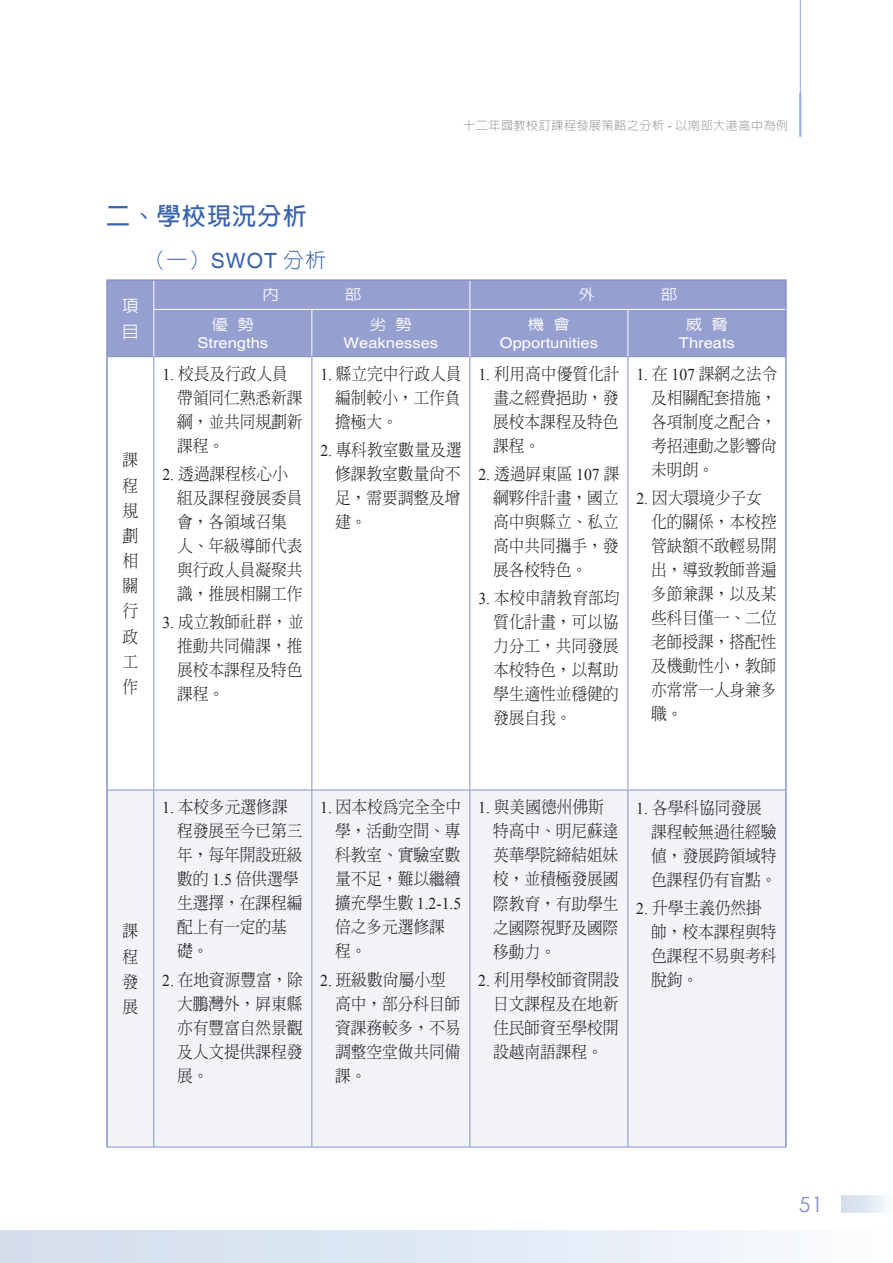
<style>
.page{position:relative;width:893px;height:1263px;background:#fff}
.page>*{position:absolute;margin:0;border:0;box-sizing:border-box;transform-origin:0 0}
.t1{font:700 24px "AR Hei B5";letter-spacing:.05em;color:#3a63af}
.t2{font:300 21px "AR Hei B5";color:#3a63af}
.t3{font:21px "Century Gothic";color:#8491c8}
.t4{font:300 16.5px/24px "AR Ming B5";color:#231f20;text-align:justify;scale:.95 1}
.t5{font:16.5px "Times New Roman";color:#231f20;scale:.95 1}
.t6{font:500 16.5px/25.7px "AR Hei B5";color:#fff}
.t7{font:14.85px "Helvetica";color:#fff;scale:1.11 1}
.t8{font:500 14.85px "AR Hei B5";color:#fff;scale:1.11 1}
.t9{font:300 12px "AR Hei B5";letter-spacing:.05em;color:#939598}
.s1{font-family:"Helvetica";font-weight:400}
.s2{font-family:"Times New Roman";font-weight:400}
.s3{font-family:"AR Ming B5";font-weight:300}
</style>
<div class="page">
<div style="left:841px;top:1195px;width:52px;height:18px;background:linear-gradient(to right,#d0daeb,#f6fafd)"></div>
<div style="left:0;top:1230px;width:893px;height:33px;background:linear-gradient(to right,#d0dbeb,#f7fbfe)"></div>
<hr style="left:800px;top:0;width:1px;height:132px;background:#95b5de">
<hr style="left:799px;top:93px;width:2px;height:44px;background:#95b5de">
<div style="left:108px;top:281px;width:677px;height:75px;background:#95a0d0"></div>
<div style="left:108px;top:791px;width:677px;height:356px;background:#f1f3f9"></div>
<hr style="left:153px;top:357px;width:1px;height:433px;background:#8491c8">
<hr style="left:311px;top:357px;width:1px;height:433px;background:#8491c8">
<hr style="left:469px;top:357px;width:1px;height:433px;background:#8491c8">
<hr style="left:627px;top:357px;width:1px;height:433px;background:#8491c8">
<hr style="left:108px;top:790px;width:46px;height:1px;background:#8491c8">
<hr style="left:154px;top:790px;width:158px;height:1px;background:#8491c8">
<hr style="left:153px;top:790px;width:1px;height:357px;background:#8491c8">
<hr style="left:312px;top:790px;width:158px;height:1px;background:#8491c8">
<hr style="left:311px;top:790px;width:1px;height:357px;background:#8491c8">
<hr style="left:470px;top:790px;width:158px;height:1px;background:#8491c8">
<hr style="left:469px;top:790px;width:1px;height:357px;background:#8491c8">
<hr style="left:628px;top:790px;width:157px;height:1px;background:#8491c8">
<hr style="left:627px;top:790px;width:1px;height:357px;background:#8491c8">
<hr style="left:106px;top:1147px;width:48px;height:1px;background:#8491c8">
<hr style="left:154px;top:1147px;width:158px;height:1px;background:#8491c8">
<hr style="left:312px;top:1147px;width:158px;height:1px;background:#8491c8">
<hr style="left:470px;top:1147px;width:158px;height:1px;background:#8491c8">
<hr style="left:628px;top:1147px;width:159px;height:1px;background:#8491c8">
<hr style="left:108px;top:356px;width:46px;height:1px;background:#8491c8">
<hr style="left:154px;top:356px;width:158px;height:1px;background:#8491c8">
<hr style="left:312px;top:356px;width:158px;height:1px;background:#8491c8">
<hr style="left:470px;top:356px;width:158px;height:1px;background:#8491c8">
<hr style="left:628px;top:356px;width:157px;height:1px;background:#8491c8">
<hr style="left:106px;top:357px;width:2px;height:433px;background:#8491c8">
<hr style="left:785px;top:357px;width:2px;height:433px;background:#8491c8">
<hr style="left:106px;top:790px;width:2px;height:357px;background:#8491c8">
<hr style="left:785px;top:790px;width:2px;height:357px;background:#8491c8">
<hr style="left:106px;top:279px;width:48px;height:2px;background:#8491c8">
<hr style="left:106px;top:281px;width:2px;height:28px;background:#8491c8">
<hr style="left:106px;top:309px;width:2px;height:48px;background:#8491c8">
<hr style="left:154px;top:279px;width:158px;height:2px;background:#8491c8">
<hr style="left:312px;top:279px;width:158px;height:2px;background:#8491c8">
<hr style="left:470px;top:279px;width:158px;height:2px;background:#8491c8">
<hr style="left:628px;top:279px;width:159px;height:2px;background:#8491c8">
<hr style="left:785px;top:281px;width:2px;height:28px;background:#8491c8">
<hr style="left:785px;top:309px;width:2px;height:48px;background:#8491c8">
<svg style="left:153px;top:281px;width:1px;height:28px"></svg>
<svg style="left:469px;top:281px;width:1px;height:28px"></svg>
<hr style="left:153px;top:309px;width:159px;height:1px;background:#fff">
<hr style="left:153px;top:310px;width:1px;height:46px;background:#fff">
<hr style="left:312px;top:309px;width:158px;height:1px;background:#fff">
<hr style="left:311px;top:310px;width:1px;height:46px;background:#fff">
<hr style="left:470px;top:309px;width:158px;height:1px;background:#fff">
<hr style="left:469px;top:310px;width:1px;height:46px;background:#fff">
<hr style="left:628px;top:309px;width:157px;height:1px;background:#fff">
<hr style="left:627px;top:310px;width:1px;height:46px;background:#fff">
<p class="t9" style="left:463px;top:120px;width:326px">十二年國教校訂課程發展策略之分析 <span class="s1">-</span> 以南部大港高中為例</p>
<h1 class="t1" style="left:106px;top:204px;width:202px">二、學校現況分析</h1>
<p class="t2" style="left:145px;top:250px;width:183px">（一）<span class="s1">SWOT</span> 分析</p>
<p class="t6" style="left:122px;top:293px;width:17px">項目</p>
<p class="t8" style="left:212px;top:317px;width:39px">優 勢</p>
<p class="t7" style="left:198px;top:334px;width:65px">Strengths</p>
<p class="t8" style="left:370px;top:317px;width:39px">劣 勢</p>
<p class="t7" style="left:344px;top:334px;width:87px">Weaknesses</p>
<p class="t8" style="left:528px;top:317px;width:39px">機 會</p>
<p class="t7" style="left:500px;top:334px;width:90px">Opportunities</p>
<p class="t8" style="left:686px;top:317px;width:39px">威 脅</p>
<p class="t7" style="left:679px;top:334px;width:52px">Threats</p>
<p class="t4" style="left:123px;top:447px;width:18px;line-height:25.2px">課程規劃相關行政工作</p>
<p class="t4" style="left:177px;top:361px;width:134px;text-align:left;text-indent:-15px"><span class="s2">1.</span> 校長及行政人員帶領同仁熟悉新課綱，並共同規劃新課程。</p>
<p class="t4" style="left:177px;top:462px;width:134px;text-align:left;text-indent:-15px"><span class="s2">2.</span> 透過課程核心小組及課程發展委員會，各領域召集人、年級導師代表與行政人員凝聚共識，推展相關工作</p>
<p class="t4" style="left:177px;top:610px;width:134px;text-indent:-15px"><span class="s2">3.</span> 成立教師社群，並推動共同備課，推展校本課程及特色課程。</p>
<p class="t4" style="left:335px;top:361px;width:134px;text-indent:-15px"><span class="s2">1.</span> 縣立完中行政人員編制較小，工作負擔極大。</p>
<p class="t4" style="left:335px;top:438px;width:134px;text-indent:-15px"><span class="s2">2.</span> 專科教室數量及選修課教室數量尚不足，需要調整及增建。</p>
<p class="t4" style="left:493px;top:362px;width:134px;text-indent:-15px"><span class="s2">1.</span> 利用高中優質化計畫之經費挹助，發展校本課程及特色課程。</p>
<p class="t4" style="left:493px;top:462px;width:134px;text-indent:-15px"><span class="s2">2.</span> 透過屏東區 <span class="s2">107</span> 課綱夥伴計畫，國立高中與縣立、私立高中共同攜手，發展各校特色。</p>
<p class="t4" style="left:493px;top:586px;width:134px;text-indent:-15px"><span class="s2">3.</span> 本校申請教育部均質化計畫，可以協力分工，共同發展本校特色，以幫助學生適性並穩健的發展自我。</p>
<p class="t4" style="left:651px;top:362px;width:134px;text-indent:-15px"><span class="s2">1.</span> 在 <span class="s2">107</span> 課網之法令及相關配套措施，各項制度之配合，考招連動之影響尚未明朗。</p>
<p class="t4" style="left:651px;top:486px;width:134px;text-align:left;text-indent:-15px"><span class="s2">2.</span> 因大環境少子女化的關係，本校控管缺額不敢輕易開出，導致教師普遍多節兼課，以及某些科目僅一、二位老師授課，搭配性及機動性小，教師亦常常一人身兼多職。</p>
<p class="t4" style="left:123px;top:918px;width:17px;line-height:25.2px">課程發展</p>
<p class="t4" style="left:177px;top:795px;width:133px;text-align:left;text-indent:-15px"><span class="s2">1.</span> 本校多元選修課程發展至今已第三年，每年開設班級數的 <span class="s2">1.5</span> 倍供選學生選擇，在課程編配上有一定的基礎。</p>
<p class="t4" style="left:177px;top:967px;width:134px;text-indent:-15px"><span class="s2">2.</span> 在地資源豐富，除大鵬灣外，屏東縣亦有豐富自然景觀及人文提供課程發展。</p>
<p class="t4" style="left:335px;top:795px;width:134px;text-indent:-15px"><span class="s2">1.</span> 因本校為完全全中學，活動空間、專科教室、實驗室數量不足，難以繼續</p>
<p class="t5" style="left:335px;top:893px;width:134px"><span class="s3">擴充學生數</span> 1.2-1.5</p>
<p class="t4" style="left:335px;top:915px;width:117px">倍之多元選修課程。</p>
<p class="t4" style="left:335px;top:967px;width:133px;text-align:left;text-indent:-15px"><span class="s2">2.</span> 班級數尚屬小型高中，部分科目師資課務較多，不易調整空堂做共同備課。</p>
<p class="t4" style="left:493px;top:795px;width:134px;text-align:left;text-indent:-15px"><span class="s2">1.</span> 與美國德州佛斯特高中、明尼蘇達英華學院締結姐妹校，並積極發展國際教育，有助學生之國際視野及國際移動力。</p>
<p class="t4" style="left:493px;top:967px;width:134px;text-indent:-15px"><span class="s2">2.</span> 利用學校師資開設日文課程及在地新住民師資至學校開設越南語課程。</p>
<p class="t4" style="left:651px;top:795px;width:133px;text-align:left;text-indent:-15px"><span class="s2">1.</span> 各學科協同發展課程較無過往經驗值，發展跨領域特色課程仍有盲點。</p>
<p class="t4" style="left:651px;top:895px;width:133px;text-align:left;text-indent:-15px"><span class="s2">2.</span> 升學主義仍然掛帥，校本課程與特色課程不易與考科脫鉤。</p>
<p class="t3" style="left:799px;top:1190px;width:26px">51</p>
</div>
